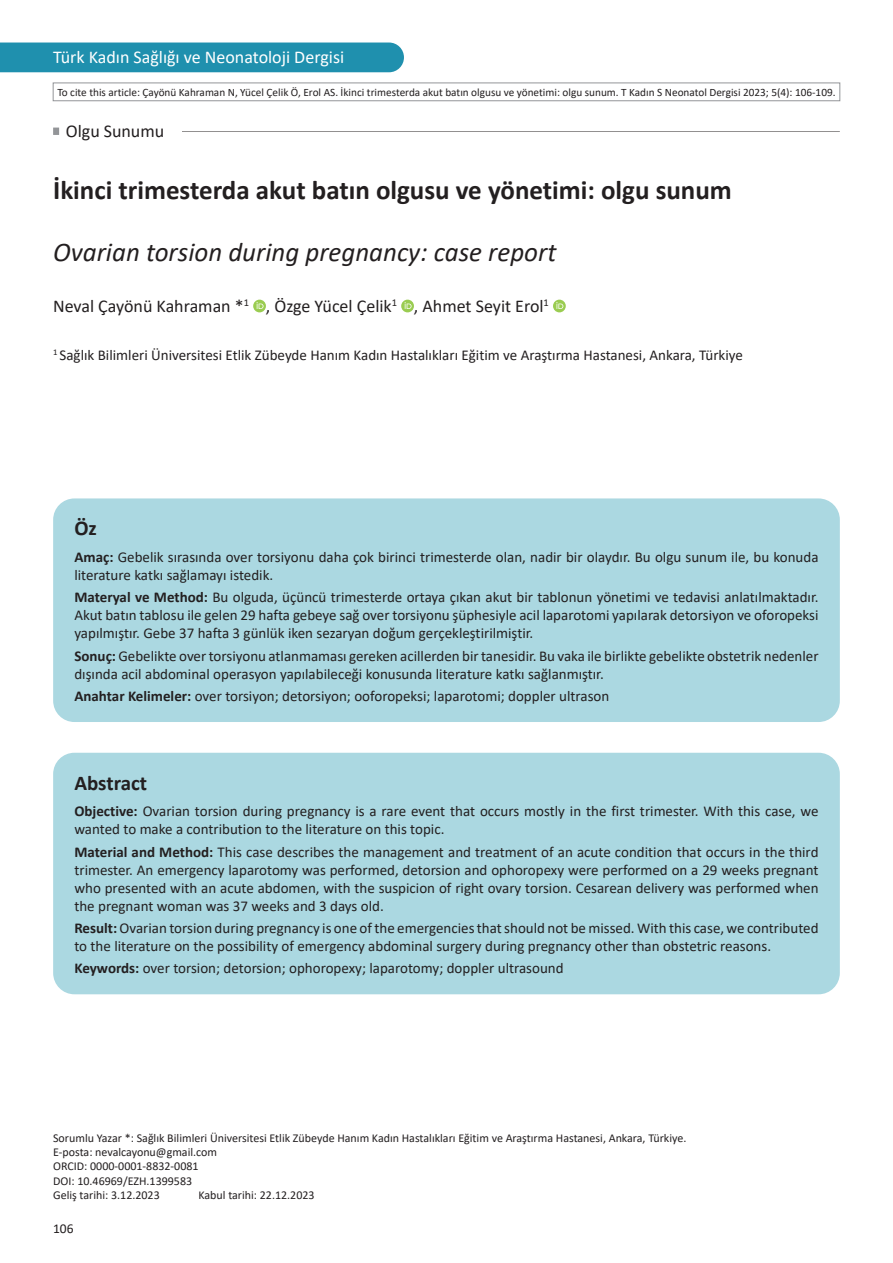
<style>
.page{position:relative;width:893px;height:1263px;background:#fff}
.page>*{position:absolute;margin:0;border:0;box-sizing:border-box;transform-origin:0 0}
.Makale_Başlık_1{font:700 27px "Calibri";color:#231f20}
.Makale_Başlık_2{font:italic 27px "Calibri";color:#231f20}
.Öz_Başlık{font:700 21px "Calibri";letter-spacing:-.005em;color:#231f20}
.Yazar{font:18px "Calibri";color:#231f20}
.t1{font:18px "Calibri";color:#fff}
.MakaleTuru{font:18px "Calibri";color:#231f20}
.Öz_Metin{font:15px/18px "Calibri";color:#231f20}
.Kurum{font:15px "Calibri";color:#231f20}
.t2{font:13.5px "Calibri";color:#231f20}
.Sorumlu_Yazar{font:12px "Calibri";color:#231f20}
.Cite{font:11.25px "Calibri";color:#231f20}
.s1{font-weight:700}
</style>
<div class="page">
<div style="left:0;top:43px;width:404px;height:29px;background:#1f90ae"></div>
<hr style="left:69px;top:131px;width:771px;height:1px;background:#231f20">
<div style="left:53px;top:83px;width:787px;height:18px;border:1px solid #939598"></div>
<div style="left:53px;top:123px;width:128px;height:14px;background:#fff"></div>
<div style="left:53px;top:128px;width:6px;height:7px;background:#939598"></div>
<svg style="left:253px;top:300px;width:13px;height:12px"></svg>
<svg style="left:257px;top:302px;width:7px;height:7px"></svg>
<svg style="left:401px;top:300px;width:13px;height:12px"></svg>
<svg style="left:405px;top:302px;width:7px;height:7px"></svg>
<svg style="left:553px;top:300px;width:13px;height:12px"></svg>
<svg style="left:556px;top:302px;width:7px;height:7px"></svg>
<div style="left:53px;top:498px;width:787px;height:224px;background:#abd8e1;border-radius:21px"></div>
<div style="left:53px;top:753px;width:787px;height:241px;background:#abd8e1;border-radius:21px"></div>
<p class="t1" style="left:53px;top:45px;width:292px">Türk Kadın Sağlığı ve Neonatoloji Dergisi</p>
<p class="Cite" style="left:57px;top:84px;width:780px">To cite this article: Çayönü Kahraman N, Yücel Çelik Ö, Erol AS. İkinci trimesterda akut batın olgusu ve yönetimi: olgu sunum. T Kadın S Neonatol Dergisi 2023; 5(4): 106-109.</p>
<p class="MakaleTuru" style="left:66px;top:118px;width:100px">Olgu Sunumu</p>
<p class="Makale_Başlık_1" style="left:53px;top:171px;width:680px">İkinci trimesterda akut batın olgusu ve yönetimi: olgu sunum</p>
<p class="Makale_Başlık_2" style="left:53px;top:233px;width:505px">Ovarian torsion during pregnancy: case report</p>
<p class="Yazar" style="left:53px;top:294px;width:497px">Neval Çayönü Kahraman *<sup>1</sup> , Özge Yücel Çelik<sup>1</sup> , Ahmet Seyit Erol<sup>1</sup></p>
<p class="Kurum" style="left:53px;top:345px;width:691px"><sup>1</sup> Sağlık Bilimleri Üniversitesi Etlik Zübeyde Hanım Kadın Hastalıkları Eğitim ve Araştırma Hastanesi, Ankara, Türkiye</p>
<p class="Öz_Başlık" style="left:74px;top:514px;width:24px">Öz</p>
<p class="Öz_Metin" style="left:74px;top:548px;width:746px"><span class="s1">Amaç:</span> Gebelik sırasında over torsiyonu daha çok birinci trimesterde olan, nadir bir olaydır. Bu olgu sunum ile, bu konuda literature katkı sağlamayı istedik.</p>
<p class="Öz_Metin" style="left:74px;top:588px;width:746px;text-align:justify"><span class="s1">Materyal ve Method:</span> Bu olguda, üçüncü trimesterde ortaya çıkan akut bir tablonun yönetimi ve tedavisi anlatılmaktadır.<br>Akut batın tablosu ile gelen 29 hafta gebeye sağ over torsiyonu şüphesiyle acil laparotomi yapılarak detorsiyon ve oforopeksi yapılmıştır. Gebe 37 hafta 3 günlük iken sezaryan doğum gerçekleştirilmiştir.</p>
<p class="Öz_Metin" style="left:74px;top:646px;width:746px"><span class="s1">Sonuç:</span> Gebelikte over torsiyonu atlanmaması gereken acillerden bir tanesidir. Bu vaka ile birlikte gebelikte obstetrik nedenler dışında acil abdominal operasyon yapılabileceği konusunda literature katkı sağlanmıştır.</p>
<p class="Öz_Metin" style="left:74px;top:686px;width:536px"><span class="s1">Anahtar Kelimeler:</span> over torsiyon; detorsiyon; ooforopeksi; laparotomi; doppler ultrason</p>
<p class="Öz_Başlık" style="left:74px;top:768px;width:74px">Abstract</p>
<p class="Öz_Metin" style="left:74px;top:802px;width:746px"><span class="s1">Objective:</span> Ovarian torsion during pregnancy is a rare event that occurs mostly in the first trimester. With this case, we wanted to make a contribution to the literature on this topic.</p>
<p class="Öz_Metin" style="left:74px;top:842px;width:746px;text-align:justify"><span class="s1">Material and Method:</span> This case describes the management and treatment of an acute condition that occurs in the third trimester. An emergency laparotomy was performed, detorsion and ophoropexy were performed on a 29 weeks pregnant who presented with an acute abdomen, with the suspicion of right ovary torsion. Cesarean delivery was performed when the pregnant woman was 37 weeks and 3 days old.</p>
<p class="Öz_Metin" style="left:74px;top:918px;width:746px"><span class="s1">Result:</span> Ovarian torsion during pregnancy is one of the emergencies that should not be missed. With this case, we contributed to the literature on the possibility of emergency abdominal surgery during pregnancy other than obstetric reasons.</p>
<p class="Öz_Metin" style="left:74px;top:959px;width:491px"><span class="s1">Keywords:</span> over torsion; detorsion; ophoropexy; laparotomy; doppler ultrasound</p>
<p class="Sorumlu_Yazar" style="left:53px;top:1129px;width:635px">Sorumlu Yazar *: Sağlık Bilimleri Üniversitesi Etlik Zübeyde Hanım Kadın Hastalıkları Eğitim ve Araştırma Hastanesi, Ankara, Türkiye.</p>
<p class="Sorumlu_Yazar" style="left:53px;top:1144px;width:165px">E-posta: nevalcayonu@gmail.com</p>
<p class="Sorumlu_Yazar" style="left:53px;top:1158px;width:147px">ORCID: 0000-0001-8832-0081</p>
<p class="Sorumlu_Yazar" style="left:53px;top:1172px;width:141px">DOI: 10.46969/EZH.1399583</p>
<p class="Sorumlu_Yazar" style="left:53px;top:1187px;width:108px">Geliş tarihi: 3.12.2023</p>
<p class="Sorumlu_Yazar" style="left:198px;top:1187px;width:118px">Kabul tarihi: 22.12.2023</p>
<p class="t2" style="left:53px;top:1219px;width:22px">106</p>
</div>
